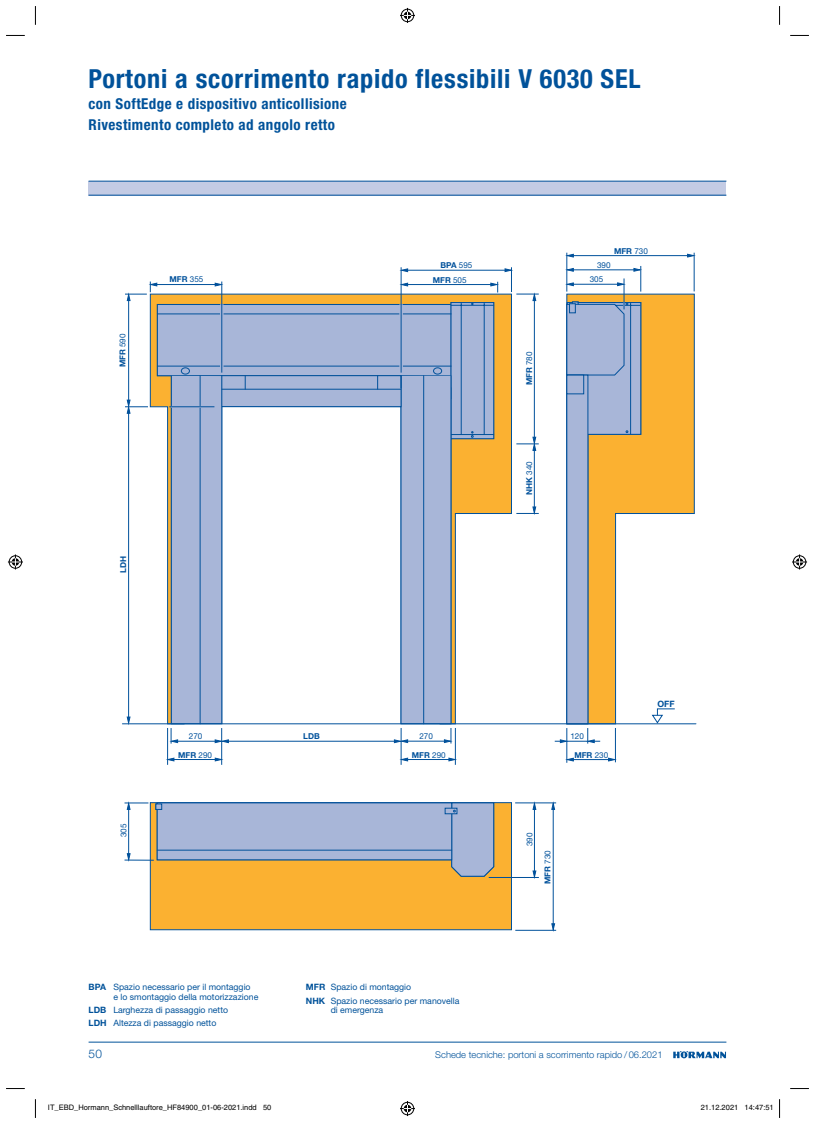
<style>
.page{position:relative;width:815px;height:1124px;background:#fff}
.page>*{position:absolute;margin:0;border:0;box-sizing:border-box;transform-origin:0 0}
.t1{font:700 condensed 26.25px "Hoermann Helvetica Neue";letter-spacing:.03em;color:#01529a}
.t2{font:700 condensed 15px/21px "Hoermann Helvetica Neue";letter-spacing:.03em;color:#01529a}
.t3{font:300 11.88px "Hoermann Helvetica Neue";color:#01529a}
.t4{font:300 9.38px "Hoermann Helvetica Neue";color:#01529a}
.t5{font:8.75px/13.4px "Hoermann Helvetica Neue Rm";color:#01529a}
.t6{font:700 8.75px "Hoermann Helvetica Neue";color:#01519b}
.t7{font:700 8.12px "Hoermann Helvetica Neue";color:#01519b}
.t8{font:8.12px "Hoermann Helvetica Neue Rm";color:#01519b}
.t9{font:7.5px "Helvetica";color:#000}
.s1{font-family:"Hoermann Helvetica Neue Rm";font-weight:400}
.s2{font-family:"Hoermann Helvetica Neue";font-weight:700}
</style>
<div class="page">
<hr style="left:89px;top:1041px;width:637px;height:1px;background:#01529a">
<svg style="left:673px;top:1051px;width:53px;height:7px"></svg>
<svg style="left:150px;top:293px;width:362px;height:221px;background:#e5b253"></svg>
<svg style="left:157px;top:301px;width:338px;height:422px"></svg>
<svg style="left:566px;top:293px;width:129px;height:430px"></svg>
<div style="left:150px;top:802px;width:362px;height:127px;background:#fbb131;border:1px solid #01519b"></div>
<div style="left:157px;top:304px;width:294px;height:72px;background:#a8b6d8;border:1px solid #01519b"></div>
<svg style="left:157px;top:313px;width:295px;height:410px"></svg>
<div style="left:181px;top:368px;width:8px;height:6px;background:#a8b6d8;border-radius:50%"></div>
<div style="left:181px;top:367px;width:9px;height:7px;border:1px solid #01519b;border-radius:50%"></div>
<div style="left:434px;top:368px;width:8px;height:6px;background:#a8b6d8;border-radius:50%"></div>
<div style="left:433px;top:367px;width:9px;height:7px;border:1px solid #01519b;border-radius:50%"></div>
<hr style="left:122px;top:723px;width:574px;height:1px;background:#01519b">
<hr style="left:221px;top:728px;width:1px;height:36px;background:#01519b">
<svg style="left:171px;top:728px;width:7px;height:15px"></svg>
<hr style="left:175px;top:741px;width:41px;height:1px;background:#01519b">
<svg style="left:215px;top:739px;width:14px;height:4px"></svg>
<hr style="left:226px;top:741px;width:171px;height:1px;background:#01519b">
<hr style="left:401px;top:727px;width:1px;height:37px;background:#01519b">
<hr style="left:455px;top:727px;width:1px;height:37px;background:#01519b">
<svg style="left:401px;top:757px;width:7px;height:4px"></svg>
<svg style="left:448px;top:757px;width:8px;height:4px"></svg>
<hr style="left:406px;top:759px;width:46px;height:1px;background:#01519b">
<hr style="left:167px;top:727px;width:1px;height:37px;background:#01519b">
<svg style="left:167px;top:757px;width:8px;height:4px"></svg>
<svg style="left:215px;top:757px;width:7px;height:4px"></svg>
<hr style="left:172px;top:759px;width:46px;height:1px;background:#01519b">
<svg style="left:394px;top:739px;width:14px;height:4px"></svg>
<svg style="left:444px;top:728px;width:8px;height:15px"></svg>
<hr style="left:405px;top:740px;width:42px;height:1px;background:#01519b">
<hr style="left:128px;top:300px;width:1px;height:101px;background:#01519b">
<hr style="left:128px;top:410px;width:1px;height:309px;background:#01519b">
<svg style="left:127px;top:716px;width:4px;height:7px"></svg>
<hr style="left:534px;top:300px;width:1px;height:137px;background:#01519b">
<hr style="left:534px;top:447px;width:1px;height:62px;background:#01519b">
<svg style="left:516px;top:436px;width:23px;height:15px"></svg>
<svg style="left:516px;top:506px;width:23px;height:8px"></svg>
<hr style="left:567px;top:253px;width:1px;height:38px;background:#01519b">
<svg style="left:567px;top:268px;width:7px;height:4px"></svg>
<svg style="left:633px;top:266px;width:9px;height:25px"></svg>
<hr style="left:571px;top:269px;width:65px;height:1px;background:#01519b">
<hr style="left:694px;top:253px;width:1px;height:38px;background:#01519b">
<svg style="left:567px;top:253px;width:7px;height:4px"></svg>
<svg style="left:687px;top:253px;width:7px;height:4px"></svg>
<hr style="left:572px;top:255px;width:119px;height:1px;background:#01519b">
<svg style="left:567px;top:282px;width:7px;height:4px"></svg>
<svg style="left:617px;top:282px;width:7px;height:4px"></svg>
<hr style="left:572px;top:284px;width:49px;height:1px;background:#01519b">
<hr style="left:624px;top:278px;width:1px;height:31px;background:#01519b">
<hr style="left:567px;top:728px;width:1px;height:34px;background:#01519b">
<hr style="left:615px;top:727px;width:1px;height:35px;background:#01519b">
<svg style="left:567px;top:757px;width:7px;height:4px"></svg>
<svg style="left:608px;top:757px;width:7px;height:4px"></svg>
<hr style="left:573px;top:759px;width:39px;height:1px;background:#01519b">
<svg style="left:450px;top:302px;width:44px;height:137px;background:#93a9d0"></svg>
<svg style="left:555px;top:301px;width:87px;height:442px"></svg>
<svg style="left:401px;top:375px;width:1px;height:13px"></svg>
<hr style="left:200px;top:376px;width:1px;height:347px;background:#01519b">
<hr style="left:423px;top:375px;width:1px;height:348px;background:#01519b">
<hr style="left:222px;top:389px;width:179px;height:1px;background:#01519b">
<svg style="left:125px;top:399px;width:23px;height:15px"></svg>
<hr style="left:169px;top:406px;width:45px;height:1px;background:#01519b">
<hr style="left:534px;top:806px;width:1px;height:66px;background:#01519b">
<svg style="left:532px;top:803px;width:4px;height:6px"></svg>
<svg style="left:532px;top:870px;width:4px;height:7px"></svg>
<hr style="left:489px;top:877px;width:50px;height:1px;background:#01519b">
<hr style="left:515px;top:802px;width:41px;height:1px;background:#01519b">
<hr style="left:515px;top:929px;width:41px;height:1px;background:#01519b">
<svg style="left:551px;top:802px;width:4px;height:7px"></svg>
<svg style="left:551px;top:923px;width:4px;height:7px"></svg>
<hr style="left:553px;top:807px;width:1px;height:119px;background:#01519b">
<svg style="left:125px;top:801px;width:370px;height:76px"></svg>
<svg style="left:215px;top:282px;width:7px;height:4px"></svg>
<svg style="left:125px;top:281px;width:32px;height:20px"></svg>
<hr style="left:155px;top:284px;width:63px;height:1px;background:#01519b">
<svg style="left:402px;top:282px;width:6px;height:4px"></svg>
<svg style="left:490px;top:282px;width:8px;height:10px"></svg>
<hr style="left:406px;top:284px;width:87px;height:1px;background:#01519b">
<svg style="left:402px;top:268px;width:6px;height:4px"></svg>
<hr style="left:405px;top:270px;width:103px;height:1px;background:#01519b">
<svg style="left:504px;top:267px;width:35px;height:34px"></svg>
<svg style="left:399px;top:304px;width:4px;height:68px"></svg>
<hr style="left:401px;top:267px;width:1px;height:105px;background:#01519b">
<svg style="left:220px;top:304px;width:4px;height:68px"></svg>
<hr style="left:222px;top:281px;width:1px;height:91px;background:#01519b">
<div style="left:89px;top:181px;width:637px;height:14px;background:#c3cbe4"></div>
<hr style="left:89px;top:181px;width:637px;height:1px;background:#01529a">
<hr style="left:89px;top:195px;width:637px;height:1px;background:#01529a">
<svg style="left:6px;top:35px;width:19px;height:1px"></svg>
<svg style="left:790px;top:35px;width:19px;height:1px"></svg>
<svg style="left:6px;top:1088px;width:19px;height:1px"></svg>
<svg style="left:790px;top:1088px;width:19px;height:1px"></svg>
<svg style="left:35px;top:6px;width:1px;height:19px"></svg>
<svg style="left:35px;top:1099px;width:1px;height:18px"></svg>
<svg style="left:779px;top:6px;width:1px;height:19px"></svg>
<svg style="left:779px;top:1099px;width:1px;height:18px"></svg>
<svg style="left:400px;top:8px;width:15px;height:15px"></svg>
<svg style="left:400px;top:1101px;width:15px;height:14px"></svg>
<svg style="left:8px;top:554px;width:15px;height:15px"></svg>
<svg style="left:792px;top:554px;width:15px;height:15px"></svg>
<h1 class="t1" style="left:89px;top:61px;width:553px">Portoni a scorrimento rapido flessibili V 6030 SEL</h1>
<h2 class="t2" style="left:89px;top:93px;width:260px">con SoftEdge e dispositivo anticollisione<br>Rivestimento completo ad angolo retto</h2>
<p class="t7" style="left:440px;top:259px;width:34px">BPA <span class="s1">595</span></p>
<p class="t7" style="left:117px;top:367px;width:35px;rotate:-90deg">MFR <span class="s1">590</span></p>
<p class="t7" style="left:170px;top:273px;width:35px">MFR <span class="s1">355</span></p>
<p class="t7" style="left:433px;top:274px;width:35px">MFR <span class="s1">505</span></p>
<p class="t7" style="left:118px;top:573px;width:18px;rotate:-90deg">LDH</p>
<p class="t8" style="left:118px;top:837px;width:15px;rotate:-90deg">305</p>
<p class="t8" style="left:189px;top:730px;width:15px">270</p>
<p class="t7" style="left:303px;top:730px;width:18px">LDB</p>
<p class="t7" style="left:178px;top:748px;width:35px">MFR <span class="s1">290</span></p>
<p class="t7" style="left:412px;top:748px;width:35px">MFR <span class="s1">290</span></p>
<p class="t8" style="left:419px;top:730px;width:15px">270</p>
<p class="t5" style="left:113px;top:981px;width:147px;line-height:9.4px;text-indent:-25px"><span class="s2">BPA</span> Spazio necessario per il montaggio<br>e lo smontaggio della motorizzazione</p>
<p class="t5" style="left:89px;top:1002px;width:141px"><span class="s2">LDB</span> Larghezza di passaggio netto<br><span class="s2">LDH</span> Altezza di passaggio netto</p>
<p class="t5" style="left:306px;top:979px;width:155px"><span class="s2">MFR</span> Spazio di montaggio<br><span class="s2">NHK</span> Spazio necessario per manovella</p>
<p class="t5" style="left:331px;top:1002px;width:54px">di emergenza</p>
<p class="t7" style="left:524px;top:385px;width:35px;rotate:-90deg">MFR <span class="s1">780</span></p>
<p class="t7" style="left:524px;top:495px;width:35px;rotate:-90deg">NHK <span class="s1">340</span></p>
<p class="t7" style="left:614px;top:245px;width:35px">MFR <span class="s1">730</span></p>
<p class="t8" style="left:597px;top:259px;width:15px">390</p>
<p class="t8" style="left:590px;top:273px;width:15px">305</p>
<p class="t8" style="left:570px;top:730px;width:15px">120</p>
<p class="t7" style="left:574px;top:748px;width:35px">MFR <span class="s1">230</span></p>
<p class="t8" style="left:524px;top:846px;width:15px;rotate:-90deg">390</p>
<p class="t7" style="left:542px;top:884px;width:35px;rotate:-90deg">MFR <span class="s1">730</span></p>
<p class="t6" style="left:657px;top:697px;width:19px">OFF</p>
<h3 class="t3" style="left:89px;top:1045px;width:15px">50</h3>
<p class="t4" style="left:435px;top:1048px;width:229px">Schede tecniche: portoni a scorrimento rapido / 06.2021</p>
<p class="t9" style="left:48px;top:1103px;width:225px">IT_EBD_Hormann_Schnelllauftore_HF84900_01-06-2021.indd 50</p>
<p class="t9" style="left:701px;top:1103px;width:74px">21.12.2021 14:47:51</p>
</div>
